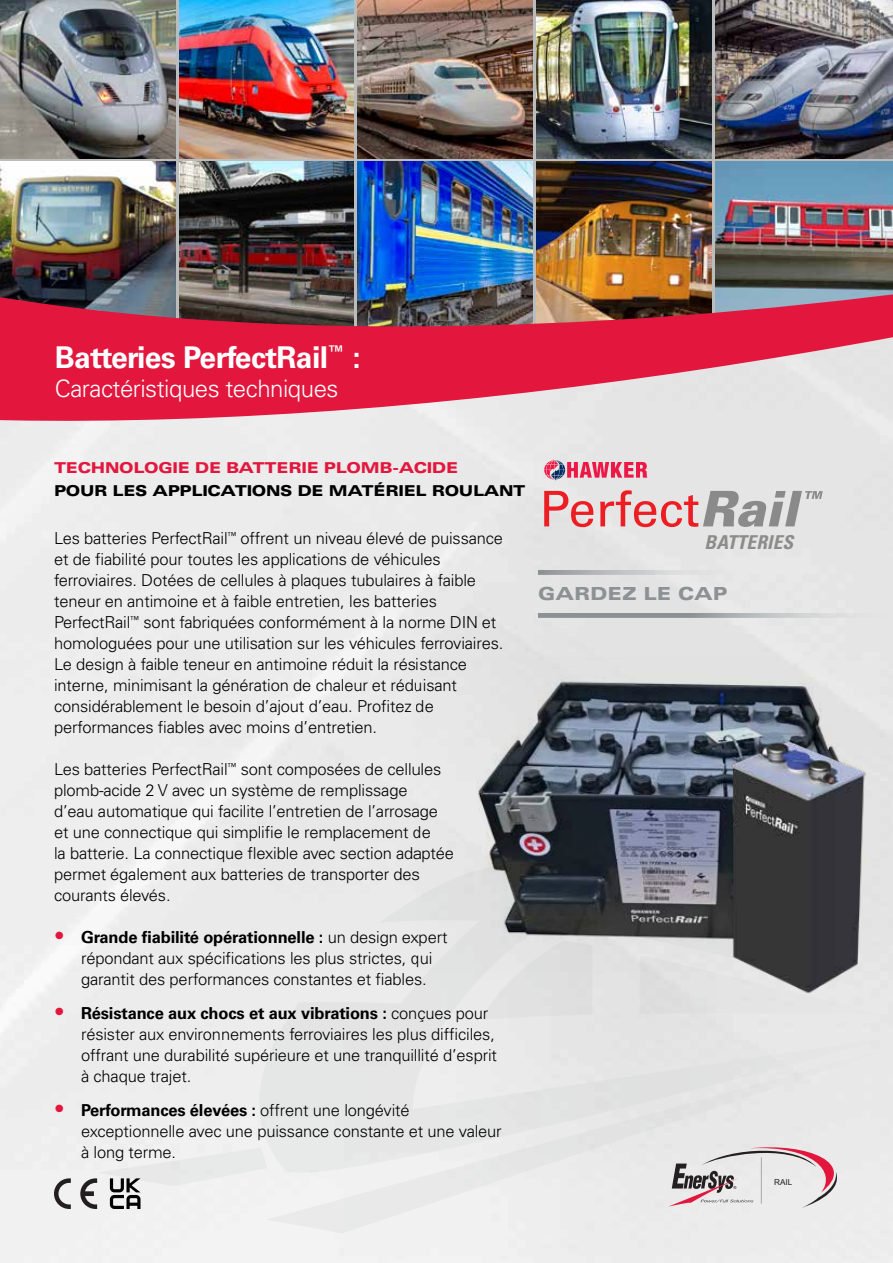
<style>
.page{position:relative;width:893px;height:1263px;background:#fff}
.page>*{position:absolute;margin:0;border:0;box-sizing:border-box;transform-origin:0 0}
.t1{font:700 30px "Univers LT Pro 65";letter-spacing:-.02em;color:#fff}
.t2{font:300 24px "Univers LT Pro 45";letter-spacing:-.02em;color:#fff}
.t3{font:italic 700 condensed 19.05px "Univers LT Pro";letter-spacing:.01em;color:#8c8c8b}
.t4{font:900 expanded 18px "Univers LT Pro";color:#8c9194}
.t5{font:300 16.5px/21px "Univers LT Pro 45";letter-spacing:-.01em;color:#000}
.t6{font:700 16.5px "Univers LT Pro 65";letter-spacing:-.01em;color:#000}
.t7{font:900 expanded 15px "Univers LT Pro";letter-spacing:-.02em;color:#000}
.t8{font:900 expanded 15px "Univers LT Pro";letter-spacing:-.02em;color:#e3173e}
.t9{font:8.25px "Arial";color:#241f21}
.s1{font-family:"Univers LT Pro 45";font-weight:300;font-size:21px;color:#e3173e}
.s2{font-family:"Univers LT Pro 45";font-weight:300}
</style>
<div class="page">
<div style="left:241px;top:866px;width:652px;height:281px;background:#eaeaea"></div>
<div style="left:640px;top:971px;width:242px;height:44px;background:#e3e3e4"></div>
<svg style="left:482px;top:971px;width:110px;height:49px;background:#e1e1e2"></svg>
<svg style="left:266px;top:1042px;width:627px;height:191px;background:#e8e8e8"></svg>
<svg style="left:54px;top:1178px;width:17px;height:31px"></svg>
<svg style="left:80px;top:1147px;width:187px;height:62px"></svg>
<svg style="left:538px;top:613px;width:355px;height:4px"></svg>
<svg style="left:538px;top:570px;width:216px;height:4px"></svg>
<img style="left:417px;top:657px;width:476px;height:314px">
<img style="left:721px;top:733px;width:149px;height:266px">
<img style="left:0;top:0;width:712px;height:39px">
<svg style="left:714px;top:0;width:179px;height:39px;background:#7f7978"></svg>
<hr style="left:712px;top:0;width:2px;height:347px;background:#bbbdbc">
<hr style="left:533px;top:0;width:3px;height:347px;background:#bbbdbc">
<hr style="left:354px;top:0;width:3px;height:347px;background:#bbbdbc">
<hr style="left:176px;top:0;width:3px;height:346px;background:#bbbdbc">
<img style="left:0;top:39px;width:893px;height:495px">
<svg style="left:668px;top:1146px;width:171px;height:62px;background:#d6cbcd"></svg>
<svg style="left:544px;top:459px;width:103px;height:22px;background:#dd899e"></svg>
<svg style="left:544px;top:490px;width:279px;height:37px;background:#d5b1b2"></svg>
<h1 class="t1" style="left:55px;top:339px;width:307px">Batteries PerfectRail<sup>™</sup> :</h1>
<h2 class="t2" style="left:55px;top:373px;width:285px">Caractéristiques techniques</h2>
<p class="t8" style="left:54px;top:458px;width:406px">TECHNOLOGIE DE BATTERIE PLOMB-ACIDE</p>
<p class="t7" style="left:54px;top:482px;width:473px">POUR LES APPLICATIONS DE MATÉRIEL ROULANT</p>
<p class="t5" style="left:54px;top:528px;width:451px">Les batteries PerfectRail<sup>™</sup> offrent un niveau élevé de puissance et de fiabilité pour toutes les applications de véhicules ferroviaires. Dotées de cellules à plaques tubulaires à faible teneur en antimoine et à faible entretien, les batteries PerfectRail<sup>™</sup> sont fabriquées conformément à la norme DIN et homologuées pour une utilisation sur les véhicules ferroviaires.<br>Le design à faible teneur en antimoine réduit la résistance interne, minimisant la génération de chaleur et réduisant considérablement le besoin d’ajout d’eau. Profitez de performances fiables avec moins d’entretien.</p>
<p class="t5" style="left:54px;top:759px;width:401px">Les batteries PerfectRail<sup>™</sup> sont composées de cellules plomb-acide 2 V avec un système de remplissage<br>d’eau automatique qui facilite l’entretien de l’arrosage et une connectique qui simplifie le remplacement de<br>la batterie. La connectique flexible avec section adaptée permet également aux batteries de transporter des courants élevés.</p>
<p class="t6" style="left:54px;top:928px;width:395px"><span class="s1">•</span> Grande fiabilité opérationnelle : <span class="s2">un design expert</span></p>
<p class="t5" style="left:81px;top:948px;width:353px">répondant aux spécifications les plus strictes, qui garantit des performances constantes et fiables.</p>
<p class="t6" style="left:54px;top:1003px;width:436px"><span class="s1">•</span> Résistance aux chocs et aux vibrations : <span class="s2">conçues pour</span></p>
<p class="t5" style="left:81px;top:1024px;width:418px">résister aux environnements ferroviaires les plus difficiles, offrant une durabilité supérieure et une tranquillité d’esprit à chaque trajet.</p>
<p class="t6" style="left:54px;top:1100px;width:357px"><span class="s1">•</span> Performances élevées : <span class="s2">offrent une longévité</span></p>
<p class="t5" style="left:81px;top:1120px;width:422px">exceptionnelle avec une puissance constante et une valeur à long terme.</p>
<p class="t3" style="left:704px;top:530px;width:90px">BATTERIES</p>
<p class="t4" style="left:538px;top:583px;width:191px">GARDEZ LE CAP</p>
<p class="t9" style="left:774px;top:1177px;width:20px">RAIL</p>
</div>
